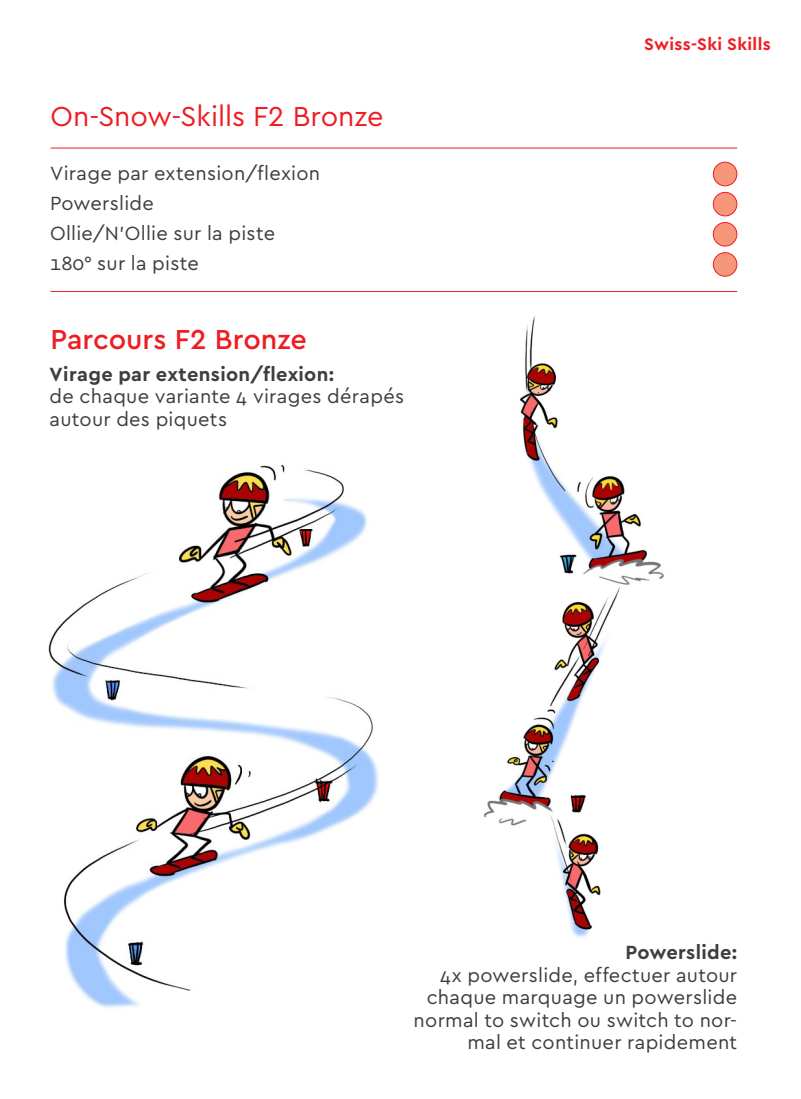
<style>
.page{position:relative;width:801px;height:1099px;background:#fff}
.page>*{position:absolute;margin:0;border:0;box-sizing:border-box;transform-origin:0 0}
.t1{font:28.75px "Cera";letter-spacing:-.005em;color:#ee1d23}
.t2{font:500 28.75px "Cera";color:#ee1d23}
.t3{font:20px/22.5px "Cera";letter-spacing:.015em;color:#3e3e3f}
.t4{font:700 20px "Cera";letter-spacing:.015em;color:#3e3e3f}
.t5{font:700 17.5px "Cera";letter-spacing:.02em;color:#ee1d23}
</style>
<div class="page">
<img style="left:48px;top:465px;width:331px;height:543px">
<img style="left:483px;top:316px;width:181px;height:622px">
<hr style="left:50px;top:148px;width:687px;height:1px;background:#ee1d23">
<hr style="left:50px;top:291px;width:687px;height:1px;background:#ee1d23">
<div style="left:713px;top:222px;width:24px;height:24px;background:#f6977a;border-radius:50%"></div>
<div style="left:713px;top:222px;width:24px;height:24px;border:1px solid #ee1d23;border-radius:50%"></div>
<div style="left:713px;top:192px;width:24px;height:24px;background:#f6977a;border-radius:50%"></div>
<div style="left:713px;top:192px;width:24px;height:24px;border:1px solid #ee1d23;border-radius:50%"></div>
<div style="left:713px;top:253px;width:24px;height:23px;background:#f6977a;border-radius:50%"></div>
<div style="left:713px;top:252px;width:24px;height:24px;border:1px solid #ee1d23;border-radius:50%"></div>
<div style="left:713px;top:162px;width:24px;height:24px;background:#f6977a;border-radius:50%"></div>
<div style="left:713px;top:162px;width:24px;height:24px;border:1px solid #ee1d23;border-radius:50%"></div>
<h1 class="t1" style="left:50px;top:97px;width:334px">On-Snow-Skills F2 Bronze</h1>
<p class="t3" style="left:50px;top:157px;width:272px;line-height:30px">Virage par extension/flexion<br>Powerslide<br>Ollie/N’Ollie sur la piste<br>180° sur la piste</p>
<h1 class="t2" style="left:50px;top:320px;width:258px">Parcours F2 Bronze</h1>
<p class="t4" style="left:50px;top:361px;width:286px">Virage par extension/flexion:</p>
<p class="t3" style="left:50px;top:384px;width:356px">de chaque variante 4 virages dérapés autour des piquets</p>
<p class="t5" style="left:644px;top:32px;width:128px">Swiss-Ski Skills</p>
<p class="t4" style="left:625px;top:939px;width:113px">Powerslide:</p>
<p class="t3" style="left:413px;top:962px;width:325px;text-align:right">4x powerslide, effectuer autour chaque marquage un powerslide normal to switch ou switch to nor&shy;mal et continuer rapidement</p>
</div>
